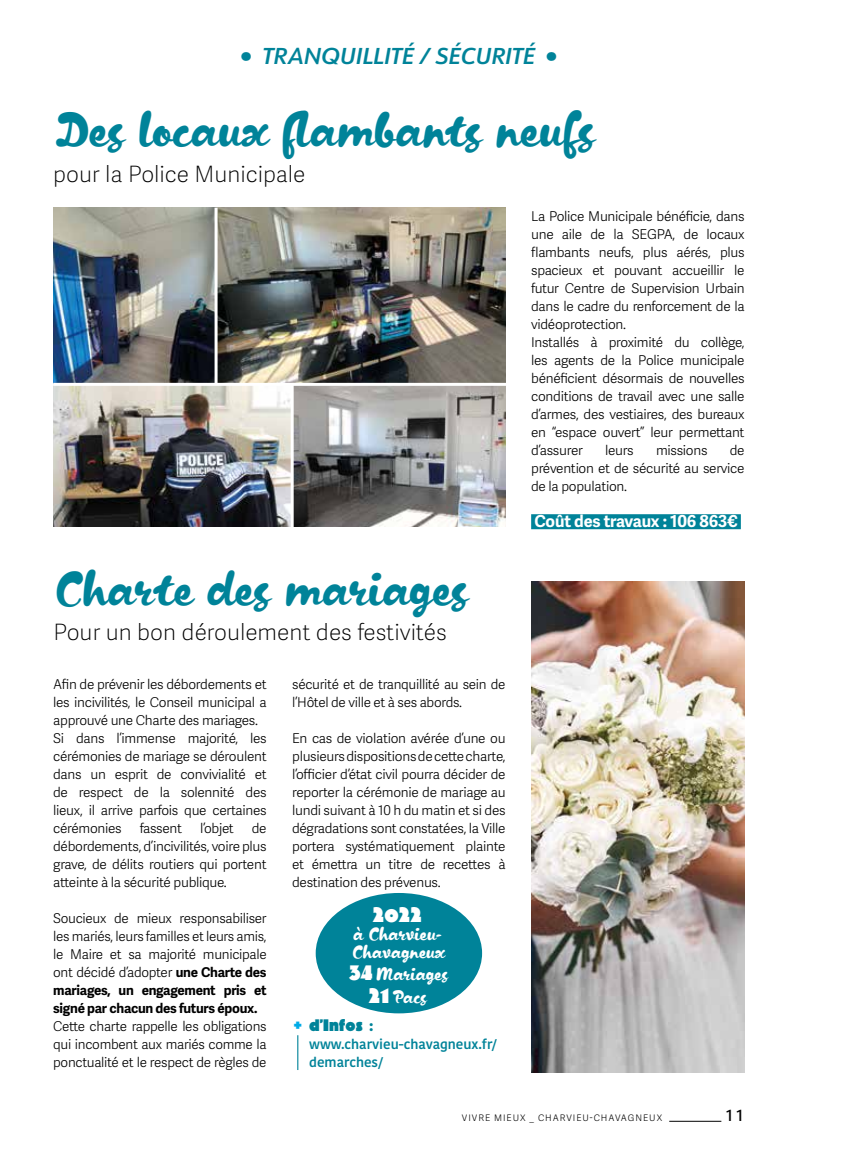
<style>
.page{position:relative;width:851px;height:1149px;background:#fff}
.page>*{position:absolute;margin:0;border:0;box-sizing:border-box;transform-origin:0 0}
.t1{font:48px "Kapelka New";color:#008399}
.t2{font:100 22.5px "Adelle Sans";color:#000}
.t3{font:italic 600 22.5px "URW Form";color:#008399}
.t4{font:900 22.5px "Arbotek";color:#fff}
.t5{font:18px/18px "Kapelka New";color:#fff}
.t6{font:900 18px "Arbotek";color:#008399}
.t7{font:700 16.5px "Adelle Sans";letter-spacing:-.01em;color:#fff}
.t8{font:500 15.75px "URW Form";color:#000}
.t9{font:300 13.5px/18px "Adelle Sans";letter-spacing:-.02em;color:#000;text-align:justify}
.t10{font:600 13.5px/18px "Kohinoor Devanagari";color:#008399}
.t11{font:300 9px "Adelle Sans";letter-spacing:.11em;color:#000}
.s1{font-weight:800;font-style:normal}
.s2{font-weight:700}
.s3{font-family:"Arbotek";font-weight:900;font-size:22.5px}
.s4{color:#00abe7}
</style>
<div class="page">
<hr style="left:669px;top:1120px;width:52px;height:1px;background:#000">
<img style="left:217px;top:208px;width:288px;height:175px">
<div style="left:531px;top:514px;width:209px;height:15px;background:#008399"></div>
<hr style="left:297px;top:1034px;width:1px;height:35px;background:#008399">
<img style="left:531px;top:581px;width:213px;height:490px">
<img style="left:53px;top:208px;width:161px;height:175px">
<img style="left:53px;top:386px;width:452px;height:141px">
<hr style="left:290px;top:384px;width:3px;height:146px;background:#fff">
<div style="left:315px;top:892px;width:167px;height:121px;background:#008399;border-radius:50%"></div>
<h2 class="t3" style="left:240px;top:40px;width:320px"><span class="s1">•</span> TRANQUILLITÉ / SÉCURITÉ <span class="s1">•</span></h2>
<h1 class="t1" style="left:53px;top:98px;width:541px">Des locaux flambants neufs</h1>
<h2 class="t2" style="left:53px;top:161px;width:253px">pour la Police Municipale</h2>
<h1 class="t1" style="left:53px;top:556px;width:415px">Charte des mariages</h1>
<h2 class="t2" style="left:53px;top:619px;width:395px">Pour un bon déroulement des festivités</h2>
<p class="t9" style="left:53px;top:675px;width:215px;text-align:left">Afin de prévenir les débordements et les incivilités, le Conseil municipal a approuvé une Charte des mariages.<br>Si dans l’immense majorité, les cérémonies de mariage se déroulent dans un esprit de convivialité et de respect de la solennité des lieux, il arrive parfois que certaines cérémonies</p>
<p class="t9" style="left:140px;top:819px;width:44px">fassent</p>
<p class="t9" style="left:200px;top:819px;width:35px">l’objet</p>
<p class="t9" style="left:53px;top:819px;width:215px;text-indent:198px">de débordements, d’incivilités, voire plus grave, de délits routiers qui portent atteinte à la sécurité publique.</p>
<p class="t9" style="left:53px;top:909px;width:215px">Soucieux de mieux responsabiliser les mariés, leurs familles et leurs amis, le Maire et sa majorité municipale ont décidé d’adopter <span class="s2">une Charte des mariages, un engagement pris et signé par chacun des futurs époux.</span></p>
<p class="t9" style="left:53px;top:1017px;width:215px">Cette charte rappelle les obligations qui incombent aux mariés comme la ponctualité et le respect de règles de</p>
<p class="t9" style="left:292px;top:675px;width:215px">sécurité et de tranquillité au sein de l’Hôtel de ville et à ses abords.</p>
<p class="t9" style="left:292px;top:729px;width:215px">En cas de violation avérée d’une ou plusieurs dispositions de cette charte, l’officier d’état civil pourra décider de reporter la cérémonie de mariage au lundi suivant à 10 h du matin et si des dégradations sont constatées, la Ville portera systématiquement plainte et émettra un titre de recettes à destination des prévenus.</p>
<h2 class="t4" style="left:372px;top:901px;width:51px">2022</h2>
<h3 class="t5" style="left:352px;top:924px;width:94px">à Charvieu-<br>Chavagneux</h3>
<h3 class="t5" style="left:349px;top:962px;width:100px;line-height:22.2px;text-align:center"><span class="s3">34</span>Mariages<br><span class="s3">21</span> Pacs</h3>
<h3 class="t6" style="left:292px;top:1015px;width:84px"><span class="s4">+</span> d’Infos :</h3>
<p class="t10" style="left:309px;top:1035px;width:189px">www.charvieu-chavagneux.fr/ demarches/</p>
<p class="t9" style="left:531px;top:207px;width:215px;text-align:left">La Police Municipale bénéficie, dans une aile de la SEGPA, de locaux flambants neufs, plus aérés, plus spacieux et pouvant accueillir le futur Centre de Supervision Urbain dans le cadre du renforcement de la vidéoprotection.<br>Installés à proximité du collège, les agents de la Police municipale bénéficient désormais de nouvelles conditions de travail avec une salle d’armes, des vestiaires, des bureaux en “espace ouvert” leur permettant d’assurer</p>
<p class="t9" style="left:531px;top:441px;width:215px;text-indent:199px">de prévention et de sécurité au service de la population.</p>
<p class="t7" style="left:534px;top:511px;width:205px">Coût des travaux : 106 863€</p>
<p class="t9" style="left:605px;top:441px;width:30px">leurs</p>
<p class="t9" style="left:656px;top:441px;width:53px">missions</p>
<p class="t11" style="left:462px;top:1112px;width:202px">VIVRE MIEUX _ CHARVIEU-CHAVAGNEUX</p>
<p class="t8" style="left:725px;top:1104px;width:21px">11</p>
</div>
